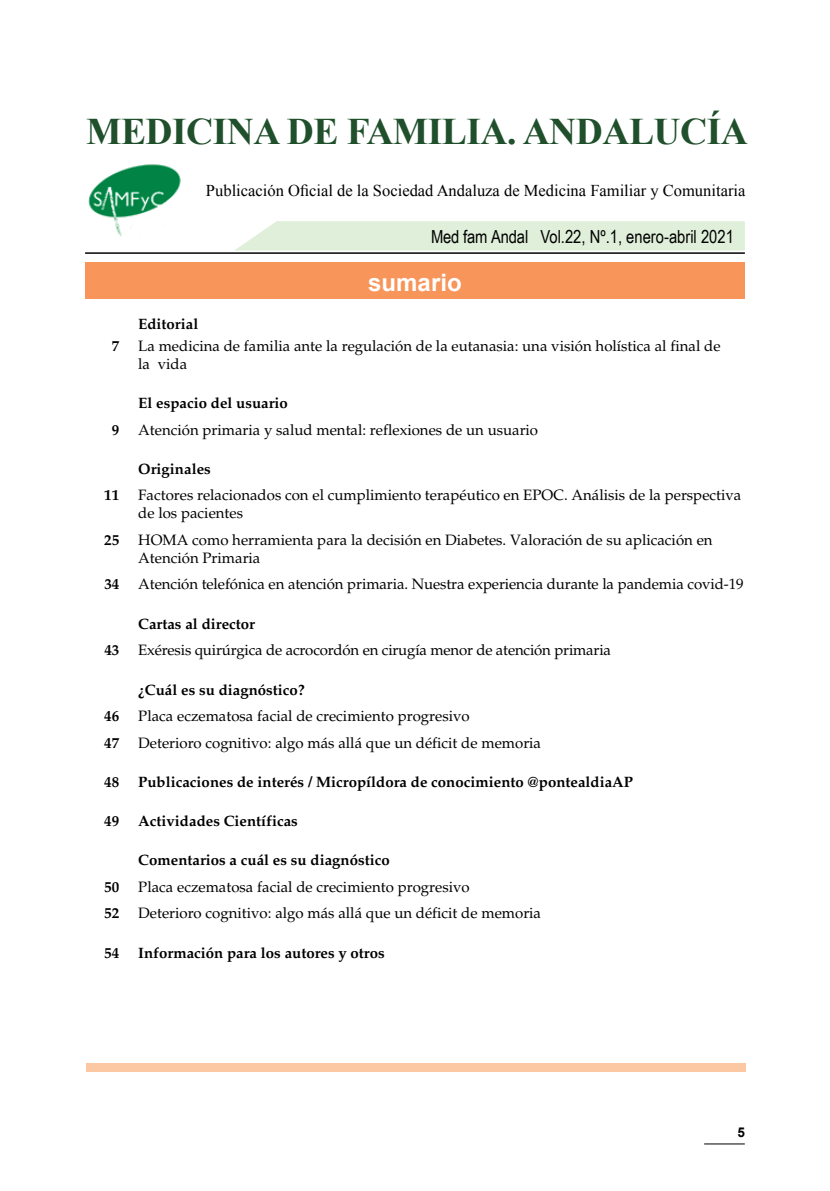
<style>
.page{position:relative;width:830px;height:1191px;background:#fff}
.page>*{position:absolute;margin:0;border:0;box-sizing:border-box;transform-origin:0 0}
.t1{font:700 37.5px "Times New Roman";letter-spacing:-.015em;color:#1f4f2b}
.t2{font:700 24px "Arial";color:#fff}
.t3{font:18px "Arial Narrow";color:#000}
.t4{font:16.5px "Times New Roman";color:#000}
.t5{font:15px/18px "Palatino";color:#000}
.t6{font:700 15px "Palatino";color:#000}
.t7{font:700 13.5px "Arial";color:#000}
</style>
<div class="page">
<hr style="left:703px;top:1143px;width:41px;height:1px;background:#000">
<img style="left:88px;top:164px;width:93px;height:73px">
<hr style="left:85px;top:253px;width:659px;height:1px;background:#000">
<svg style="left:234px;top:221px;width:510px;height:30px;background:#e1efdc"></svg>
<div style="left:85px;top:263px;width:659px;height:36px;background:#f7955b"></div>
<div style="left:86px;top:1063px;width:659px;height:9px;background:#fcc7a3"></div>
<h1 class="t1" style="left:86px;top:106px;width:662px">MEDICINA DE FAMILIA. ANDALUCÍA</h1>
<p class="t4" style="left:206px;top:179px;width:540px">Publicación Oficial de la Sociedad Andaluza de Medicina Familiar y Comunitaria</p>
<p class="t3" style="left:431px;top:223px;width:304px">Med fam Andal Vol.22, Nº.1, enero-abril 2021</p>
<h2 class="t2" style="left:368px;top:267px;width:95px">sumario</h2>
<p class="t6" style="left:138px;top:315px;width:61px">Editorial</p>
<p class="t6" style="left:112px;top:337px;width:9px">7</p>
<p class="t5" style="left:138px;top:337px;width:583px">La medicina de familia ante la regulación de la eutanasia: una visión holística al final de la vida</p>
<p class="t6" style="left:138px;top:394px;width:151px">El espacio del usuario</p>
<p class="t6" style="left:112px;top:421px;width:9px">9</p>
<p class="t5" style="left:138px;top:421px;width:401px">Atención primaria y salud mental: reflexiones de un usuario</p>
<p class="t6" style="left:138px;top:460px;width:74px">Originales</p>
<p class="t6" style="left:104px;top:486px;width:16px">11</p>
<p class="t5" style="left:138px;top:486px;width:604px">Factores relacionados con el cumplimiento terapéutico en EPOC. Análisis de la perspectiva de los pacientes</p>
<p class="t6" style="left:104px;top:531px;width:16px">25</p>
<p class="t5" style="left:138px;top:531px;width:575px">HOMA como herramienta para la decisión en Diabetes. Valoración de su aplicación en<br>Atención Primaria</p>
<p class="t6" style="left:104px;top:575px;width:16px">34</p>
<p class="t5" style="left:138px;top:575px;width:606px">Atención telefónica en atención primaria. Nuestra experiencia durante la pandemia covid-19</p>
<p class="t6" style="left:138px;top:615px;width:118px">Cartas al director</p>
<p class="t6" style="left:104px;top:641px;width:16px">43</p>
<p class="t5" style="left:138px;top:641px;width:474px">Exéresis quirúrgica de acrocordón en cirugía menor de atención primaria</p>
<p class="t6" style="left:138px;top:680px;width:168px">¿Cuál es su diagnóstico?</p>
<p class="t6" style="left:104px;top:707px;width:16px">46</p>
<p class="t5" style="left:138px;top:707px;width:333px">Placa eczematosa facial de crecimiento progresivo</p>
<p class="t6" style="left:104px;top:733px;width:16px">47</p>
<p class="t5" style="left:138px;top:733px;width:404px">Deterioro cognitivo: algo más allá que un déficit de memoria</p>
<p class="t6" style="left:104px;top:773px;width:16px">48</p>
<p class="t6" style="left:138px;top:773px;width:496px">Publicaciones de interés / Micropíldora de conocimiento @pontealdiaAP</p>
<p class="t6" style="left:104px;top:812px;width:16px">49</p>
<p class="t6" style="left:138px;top:812px;width:161px">Actividades Científicas</p>
<p class="t6" style="left:138px;top:851px;width:253px">Comentarios a cuál es su diagnóstico</p>
<p class="t6" style="left:104px;top:878px;width:16px">50</p>
<p class="t5" style="left:138px;top:878px;width:333px">Placa eczematosa facial de crecimiento progresivo</p>
<p class="t6" style="left:104px;top:904px;width:16px">52</p>
<p class="t5" style="left:138px;top:904px;width:404px">Deterioro cognitivo: algo más allá que un déficit de memoria</p>
<p class="t6" style="left:104px;top:943px;width:16px">54</p>
<p class="t6" style="left:138px;top:943px;width:248px">Información para los autores y otros</p>
<p class="t7" style="left:737px;top:1122px;width:9px">5</p>
</div>
